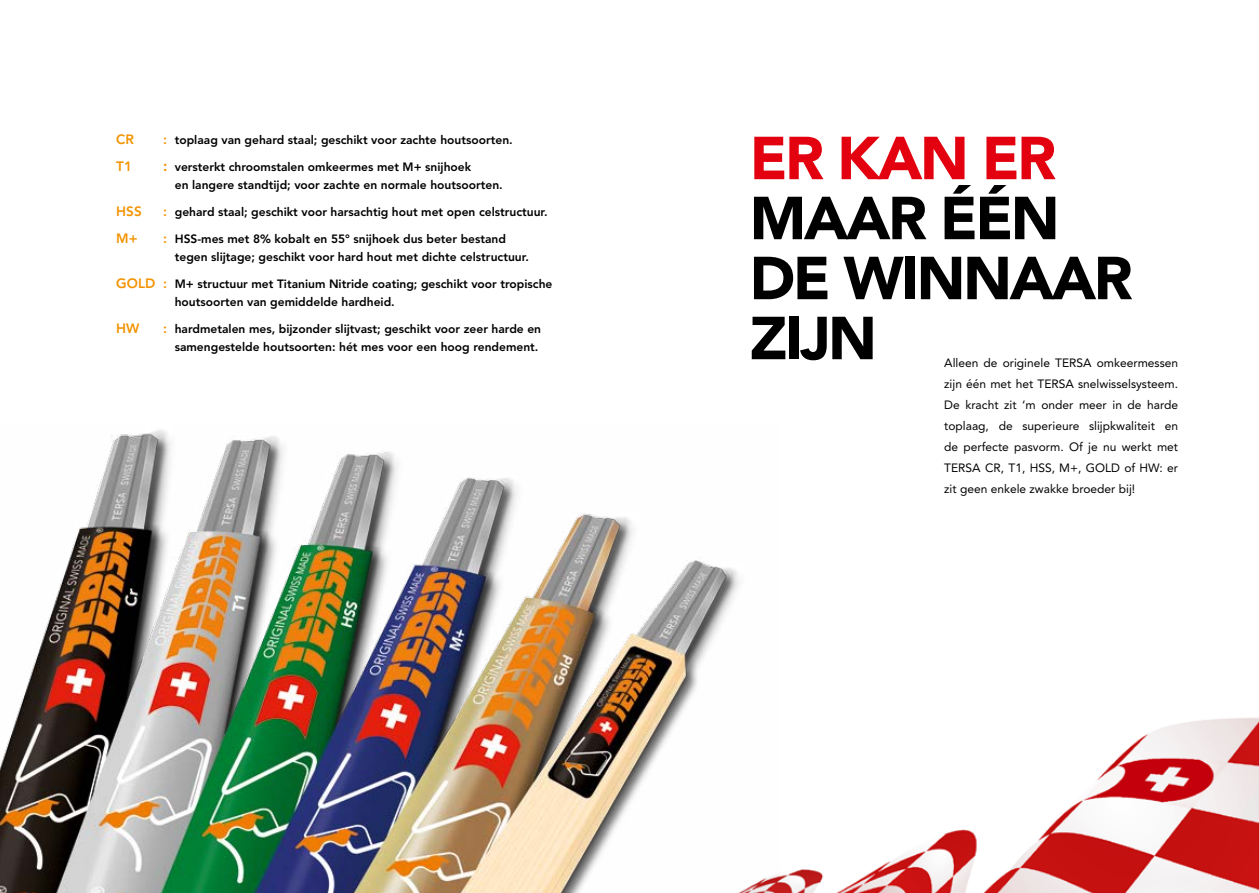
<style>
.page{position:relative;width:1259px;height:893px;background:#fff}
.page>*{position:absolute;margin:0;border:0;box-sizing:border-box;transform-origin:0 0}
.t1{font:900 60px/60px "Avenir LT Std";letter-spacing:-.04em;color:#000}
.t2{font:900 60px "Avenir LT Std";letter-spacing:-.04em;color:#e3000f}
.t3{font:800 13.5px "Avenir LT Std";color:#f39300}
.t4{font:800 12px/18px "Avenir LT Std";color:#000}
.t5{font:12px/21px "Avenir LT Std";color:#000;text-align:justify}
.s1{font-size:13.5px;color:#f39300}
.s2{font-size:15px;color:#f39300}
</style>
<div class="page">
<img style="left:779px;top:718px;width:480px;height:175px">
<img style="left:0;top:430px;width:779px;height:463px">
<p class="t3" style="left:116px;top:131px;width:7px">CR</p>
<p class="t4" style="left:163px;top:131px;width:351px"><span class="s1">:</span> toplaag van gehard staal; geschikt voor zachte houtsoorten.</p>
<p class="t3" style="left:116px;top:158px;width:17px">T1</p>
<p class="t4" style="left:175px;top:158px;width:329px;text-indent:-12px"><span class="s2">:</span> versterkt chroomstalen omkeermes met M + snijhoek<br>en langere standtijd; voor zachte en normale houtsoorten.</p>
<p class="t3" style="left:116px;top:203px;width:17px">HSS</p>
<p class="t4" style="left:163px;top:203px;width:386px"><span class="s1">:</span> gehard staal; geschikt voor harsachtig hout met open celstructuur.</p>
<p class="t3" style="left:116px;top:230px;width:23px">M+</p>
<p class="t4" style="left:175px;top:230px;width:356px;text-indent:-12px"><span class="s1">:</span> HSS-mes met 8% kobalt en 55° snijhoek dus beter bestand tegen slijtage; geschikt voor hard hout met dichte celstructuur.</p>
<p class="t3" style="left:116px;top:275px;width:9px">GOLD</p>
<p class="t4" style="left:175px;top:275px;width:379px;text-indent:-12px"><span class="s1">:</span> M + structuur met Titanium N itride coating; geschikt voor tropische houtsoorten van gemiddelde hardheid.</p>
<p class="t3" style="left:116px;top:320px;width:18px">HW</p>
<p class="t4" style="left:163px;top:320px;width:379px;text-align:right"><span class="s1">:</span> hardmetalen mes, bijzonder slijtvast; geschikt voor zeer harde en samengestelde houtsoorten: hét mes voor een hoog rendement.</p>
<h1 class="t2" style="left:749px;top:122px;width:308px">ER KAN ER</h1>
<h1 class="t1" style="left:749px;top:188px;width:384px">MAAR één<br>DE WINNAAR<br>ZIJN</h1>
<p class="t5" style="left:944px;top:352px;width:235px">Alleen de originele TERSA omkeermessen zijn één met het TERSA snelwisselsysteem.<br>De kracht zit ‘m onder meer in de harde toplaag, de superieure slijpkwaliteit en de perfecte pasvorm. Of je nu werkt met TERSA CR, T1, HSS, M+, GOLD of HW: er zit geen enkele zwakke broeder bij!</p>
</div>
